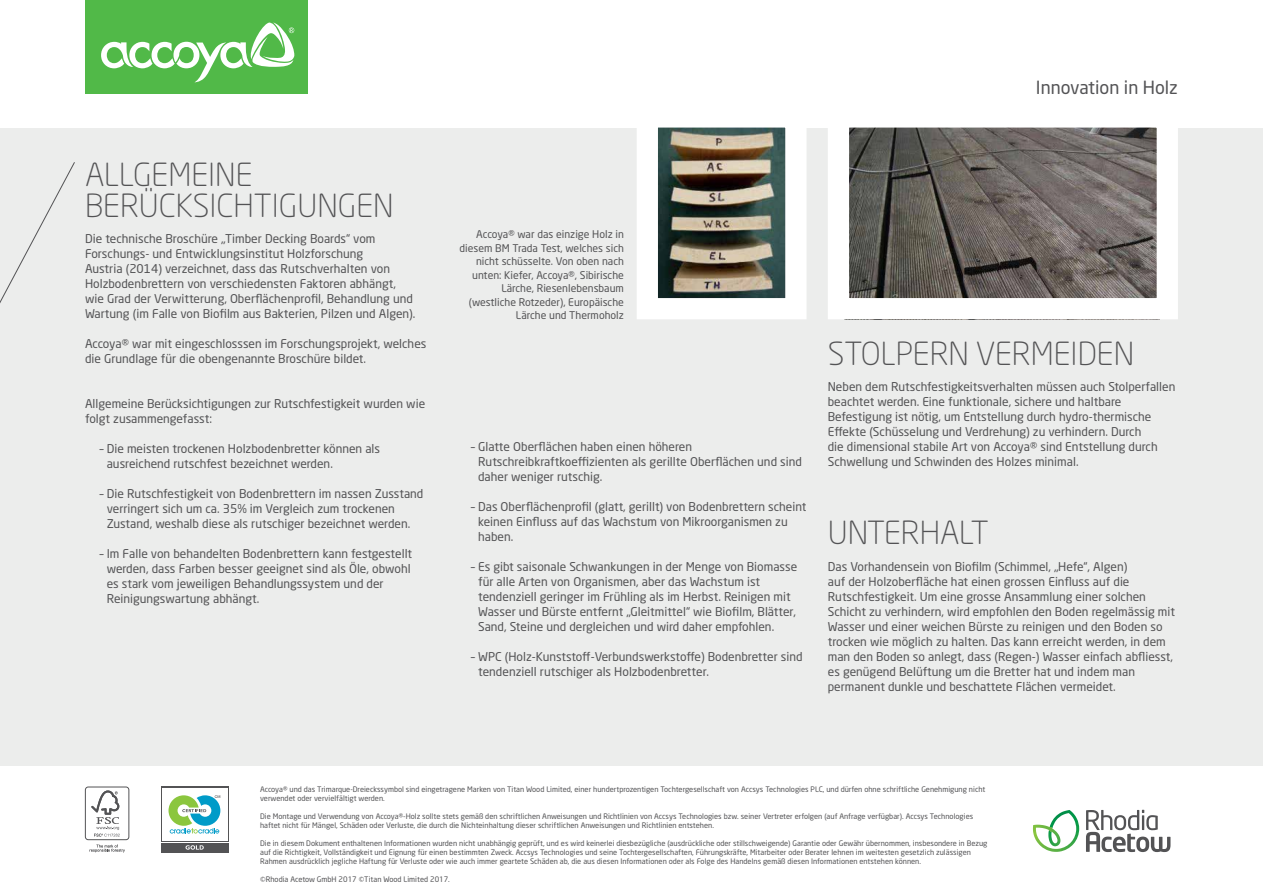
<style>
.page{position:relative;width:1263px;height:893px;background:#fff}
.page>*{position:absolute;margin:0;border:0;box-sizing:border-box;transform-origin:0 0}
.t1{font:300 31.5px/31.5px "Neo Sans W1 G";color:#535355}
.t2{font:18px "Neo Sans W1 G";color:#535355}
.t3{font:12px/15px "Neo Sans W1 G";color:#535355}
.t4{font:10.5px/13.5px "Neo Sans W1 G";color:#535355;text-align:right}
.t5{font:7.5px/9px "Neo Sans";color:#535355}
</style>
<div class="page">
<div style="left:85px;top:0;width:223px;height:94px;background:#51b948"></div>
<svg style="left:101px;top:23px;width:194px;height:59px"></svg>
<div style="left:0;top:128px;width:1263px;height:637px;background:#ecedec"></div>
<svg style="left:0;top:162px;width:75px;height:141px"></svg>
<div style="left:161px;top:843px;width:68px;height:9px;background:#535355"></div>
<svg style="left:186px;top:845px;width:18px;height:5px"></svg>
<svg style="left:168px;top:795px;width:52px;height:38px"></svg>
<div style="left:85px;top:787px;width:44px;height:53px;border:1px solid #535355;border-radius:3px"></div>
<svg style="left:90px;top:845px;width:35px;height:7px"></svg>
<svg style="left:91px;top:790px;width:29px;height:46px"></svg>
<svg style="left:1086px;top:810px;width:84px;height:42px"></svg>
<svg style="left:1033px;top:810px;width:46px;height:42px"></svg>
<img style="left:850px;top:128px;width:306px;height:169px">
<div style="left:828px;top:106px;width:350px;height:213px;border:21px solid #fff"></div>
<img style="left:637px;top:127px;width:169px;height:192px">
<h1 class="t1" style="left:85px;top:158px;width:310px">ALLGEMEINE<br>BERÜCKSICHTIGUNGEN</h1>
<p class="t3" style="left:85px;top:231px;width:332px">Die technische Broschüre „Timber Decking Boards“ vom Forschungs- und Entwicklungsinstitut Holzforschung<br>Austria (2014) verzeichnet, dass das Rutschverhalten von Holzbodenbrettern von verschiedensten Faktoren abhängt, wie Grad der Verwitterung, Oberflächenprofil, Behandlung und Wartung (im Falle von Biofilm aus Bakterien, Pilzen und Algen).</p>
<p class="t3" style="left:85px;top:336px;width:343px">Accoya® war mit eingeschlosssen im Forschungsprojekt, welches die Grundlage für die obengenannte Broschüre bildet.</p>
<p class="t3" style="left:85px;top:396px;width:342px">Allgemeine Berücksichtigungen zur Rutschfestigkeit wurden wie folgt zusammengefasst:</p>
<p class="t3" style="left:107px;top:441px;width:275px;text-indent:-7px">– Die meisten trockenen Holzbodenbretter können als ausreichend rutschfest bezeichnet werden.</p>
<p class="t3" style="left:107px;top:486px;width:318px;text-indent:-7px">– Die Rutschfestigkeit von Bodenbrettern im nassen Zusstand verringert sich um ca. 35% im Vergleich zum trockenen<br>Zustand, weshalb diese als rutschiger bezeichnet werden.</p>
<p class="t3" style="left:107px;top:546px;width:307px;text-indent:-7px">– Im Falle von behandelten Bodenbrettern kann festgestellt werden, dass Farben besser geeignet sind als Öle, obwohl es stark vom jeweiligen Behandlungssystem und der Reinigungswartung abhängt.</p>
<h2 class="t2" style="left:1036px;top:76px;width:144px">Innovation in Holz</h2>
<p class="t4" style="left:459px;top:228px;width:166px">Accoya® war das einzige Holz in diesem BM Trada Test, welches sich nicht schüsselte. Von oben nach unten: Kiefer, Accoya®, Sibirische<br>Lärche, Riesenlebensbaum (westliche Rotzeder), Europäische<br>Lärche und Thermoholz</p>
<p class="t3" style="left:478px;top:439px;width:325px;text-indent:-7px">– Glatte Oberflächen haben einen höheren<br>Rutschreibkraftkoeffizienten als gerillte Oberflächen und sind daher weniger rutschig.</p>
<p class="t3" style="left:478px;top:499px;width:330px;text-indent:-7px">– Das Oberflächenprofil (glatt, gerillt) von Bodenbrettern scheint keinen Einfluss auf das Wachstum von Mikroorganismen zu haben.</p>
<p class="t3" style="left:478px;top:559px;width:321px;text-indent:-7px">– Es gibt saisonale Schwankungen in der Menge von Biomasse für alle Arten von Organismen, aber das Wachstum ist tendenziell geringer im Frühling als im Herbst. Reinigen mit Wasser und Bürste entfernt „Gleitmittel“ wie Biofilm, Blätter, Sand, Steine und dergleichen und wird daher empfohlen.</p>
<p class="t3" style="left:478px;top:649px;width:326px;text-indent:-7px">– WPC (Holz-Kunststoff-Verbundswerkstoffe) Bodenbretter sind tendenziell rutschiger als Holzbodenbretter.</p>
<h1 class="t1" style="left:828px;top:337px;width:308px">STOLPERN VERMEIDEN</h1>
<p class="t3" style="left:828px;top:379px;width:349px">Neben dem Rutschfestigkeitsverhalten müssen auch Stolperfallen beachtet werden. Eine funktionale, sichere und haltbare Befestigung ist nötig, um Entstellung durch hydro-thermische Effekte (Schüsselung und Verdrehung) zu verhindern. Durch<br>die dimensional stabile Art von Accoya® sind Entstellung durch Schwellung und Schwinden des Holzes minimal.</p>
<h1 class="t1" style="left:828px;top:517px;width:162px">UNTERHALT</h1>
<p class="t3" style="left:828px;top:559px;width:349px">Das Vorhandensein von Biofilm (Schimmel, „Hefe“, Algen)<br>auf der Holzoberfläche hat einen grossen Einfluss auf die Rutschfestigkeit. Um eine grosse Ansammlung einer solchen Schicht zu verhindern, wird empfohlen den Boden regelmässig mit Wasser und einer weichen Bürste zu reinigen und den Boden so trocken wie möglich zu halten. Das kann erreicht werden, in dem man den Boden so anlegt, dass (Regen-) Wasser einfach abfliesst, es genügend Belüftung um die Bretter hat und indem man permanent dunkle und beschattete Flächen vermeidet.</p>
<p class="t5" style="left:260px;top:785px;width:727px">Accoya® und das Trimarque-Dreieckssymbol sind eingetragene Marken von Titan Wood Limited, einer hundertprozentigen Tochtergesellschaft von Accsys Technologies PLC, und dürfen ohne schriftliche Genehmigung nicht verwendet oder vervielfältigt werden.</p>
<p class="t5" style="left:260px;top:812px;width:715px">Die Montage und Verwendung von Accoya®-Holz sollte stets gemäß den schriftlichen Anweisungen und Richtlinien von Accsys Technologies bzw. seiner Vertreter erfolgen (auf Anfrage verfügbar). Accsys Technologies haftet nicht für Mängel, Schäden oder Verluste, die durch die Nichteinhaltung dieser schriftlichen Anweisungen und Richtlinien entstehen.</p>
<p class="t5" style="left:260px;top:839px;width:729px">Die in diesem Dokument enthaltenen Informationen wurden nicht unabhängig geprüft, und es wird keinerlei diesbezügliche (ausdrückliche oder stillschweigende) Garantie oder Gewähr übernommen, insbesondere in Bezug auf die Richtigkeit, Vollständigkeit und Eignung für einen bestimmten Zweck. Accsys Technologies und seine Tochtergesellschaften, Führungskräfte, Mitarbeiter oder Berater lehnen im weitesten gesetzlich zulässigen<br>Rahmen ausdrücklich jegliche Haftung für Verluste oder wie auch immer geartete Schäden ab, die aus diesen Informationen oder als Folge des Handelns gemäß diesen Informationen entstehen können.</p>
<p class="t5" style="left:260px;top:875px;width:191px">©Rhodia Acetow GmbH 2017 ©Titan Wood Limited 2017.</p>
</div>
